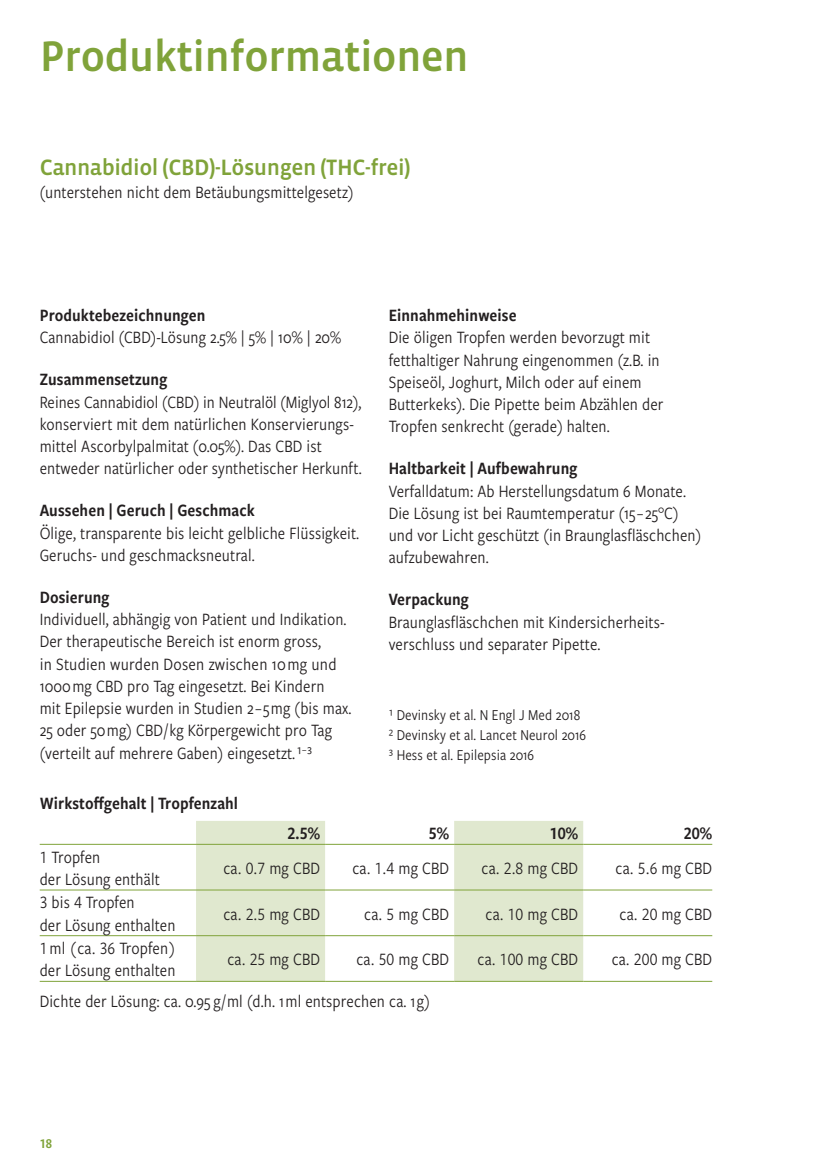
<style>
.page{position:relative;width:819px;height:1166px;background:#fff}
.page>*{position:absolute;margin:0;border:0;box-sizing:border-box;transform-origin:0 0}
.t1{font:500 43.75px "Vista Sans OTCE";letter-spacing:-.02em;color:#80a33a}
.t2{font:500 22.75px "Vista Sans OTCE";letter-spacing:-.02em;color:#80a33a}
.t3{font:18.03px/22.2px "Freight Sans Cnd Pro";letter-spacing:.005em;color:#231f20}
.t4{font:18.03px "Freight Sans Cnd Pro Semi";letter-spacing:.005em;color:#231f20}
.t5{font:15.75px/20.1px "Freight Sans Cnd Pro";letter-spacing:.005em;color:#231f20}
.t6{font:14px "Freight Sans Cnd Pro Semi";color:#80a33a}
</style>
<div class="page">
<svg style="left:196px;top:821px;width:387px;height:160px;fill:#e0e8cf"></svg>
<hr style="left:40px;top:844px;width:156px;height:1px;background:#80a33a">
<hr style="left:196px;top:844px;width:129px;height:1px;background:#80a33a">
<hr style="left:325px;top:844px;width:129px;height:1px;background:#80a33a">
<hr style="left:454px;top:844px;width:129px;height:1px;background:#80a33a">
<hr style="left:583px;top:844px;width:129px;height:1px;background:#80a33a">
<hr style="left:40px;top:890px;width:156px;height:1px;background:#80a33a">
<hr style="left:196px;top:890px;width:129px;height:1px;background:#80a33a">
<hr style="left:325px;top:890px;width:129px;height:1px;background:#80a33a">
<hr style="left:454px;top:890px;width:129px;height:1px;background:#80a33a">
<hr style="left:583px;top:890px;width:129px;height:1px;background:#80a33a">
<hr style="left:40px;top:935px;width:156px;height:1px;background:#80a33a">
<hr style="left:196px;top:935px;width:129px;height:1px;background:#80a33a">
<hr style="left:325px;top:935px;width:129px;height:1px;background:#80a33a">
<hr style="left:454px;top:935px;width:129px;height:1px;background:#80a33a">
<hr style="left:583px;top:935px;width:129px;height:1px;background:#80a33a">
<hr style="left:40px;top:981px;width:156px;height:1px;background:#80a33a">
<hr style="left:196px;top:981px;width:129px;height:1px;background:#80a33a">
<hr style="left:325px;top:981px;width:129px;height:1px;background:#80a33a">
<hr style="left:454px;top:981px;width:129px;height:1px;background:#80a33a">
<hr style="left:583px;top:981px;width:129px;height:1px;background:#80a33a">
<h1 class="t1" style="left:40px;top:31px;width:430px">Produktinformationen</h1>
<p class="t2" style="left:40px;top:155px;width:372px">Cannabidiol (CBD)-Lösungen (THC-frei)</p>
<p class="t3" style="left:40px;top:180px;width:315px">(unterstehen nicht dem Betäubungsmittelgesetz)</p>
<p class="t4" style="left:40px;top:303px;width:167px">Produktebezeichnungen</p>
<p class="t3" style="left:40px;top:326px;width:303px">Cannabidiol (CBD)-Lösung 2.5% | 5% | 10% | 20%</p>
<p class="t4" style="left:40px;top:367px;width:129px">Zusammensetzung</p>
<p class="t3" style="left:40px;top:390px;width:323px">Reines Cannabidiol (CBD) in Neutralöl (Miglyol 812), konserviert mit dem natürlichen Konservierungs&shy;mittel Ascorbylpalmitat (0.05%). Das CBD ist entweder natürlicher oder synthetischer Herkunft.</p>
<p class="t4" style="left:40px;top:498px;width:216px">Aussehen | Geruch | Geschmack</p>
<p class="t3" style="left:40px;top:521px;width:321px">Ölige, transparente bis leicht gelbliche Flüssigkeit.<br>Geruchs- und geschmacksneutral.</p>
<p class="t4" style="left:40px;top:585px;width:71px">Dosierung</p>
<p class="t3" style="left:40px;top:607px;width:313px">Individuell, abhängig von Patient und Indikation.<br>Der therapeutische Bereich ist enorm gross,<br>in Studien wurden Dosen zwischen 10 mg und 1000 mg CBD pro Tag eingesetzt. Bei Kindern<br>mit Epilepsie wurden in Studien 2 – 5 mg (bis max.<br>25 oder 50 mg) CBD / kg Körpergewicht pro Tag (verteilt auf mehrere Gaben) eingesetzt. ¹⁻³</p>
<p class="t4" style="left:40px;top:791px;width:200px">Wirkstoffgehalt | Tropfenzahl</p>
<p class="t4" style="left:388px;top:303px;width:129px">Einnahmehinweise</p>
<p class="t3" style="left:388px;top:326px;width:276px">Die öligen Tropfen werden bevorzugt mit fetthaltiger Nahrung eingenommen (z.B. in Speiseöl, Joghurt, Milch oder auf einem Butterkeks). Die Pipette beim Abzählen der Tropfen senkrecht (gerade) halten.</p>
<p class="t4" style="left:388px;top:456px;width:190px">Haltbarkeit | Aufbewahrung</p>
<p class="t3" style="left:388px;top:479px;width:314px">Verfalldatum: Ab Herstellungsdatum 6 Monate.<br>Die Lösung ist bei Raumtemperatur (15 – 25°C) und vor Licht geschützt (in Braunglasfläschchen) aufzubewahren.</p>
<p class="t4" style="left:388px;top:587px;width:82px">Verpackung</p>
<p class="t3" style="left:388px;top:610px;width:277px">Braunglasfläschchen mit Kindersicherheits&shy;verschluss und separater Pipette.</p>
<p class="t5" style="left:388px;top:704px;width:199px">¹ Devinsky et al. N Engl J Med 2018<br>² Devinsky et al. Lancet Neurol 2016<br>³ Hess et al. Epilepsia 2016</p>
<p class="t3" style="left:40px;top:845px;width:121px">1 Tropfen<br>der Lösung enthält</p>
<p class="t3" style="left:40px;top:891px;width:137px">3 bis 4 Tropfen<br>der Lösung enthalten</p>
<p class="t4" style="left:287px;top:821px;width:34px">2.5%</p>
<p class="t4" style="left:428px;top:821px;width:22px">5%</p>
<p class="t4" style="left:549px;top:821px;width:30px">10%</p>
<p class="t4" style="left:683px;top:821px;width:30px">20%</p>
<p class="t3" style="left:223px;top:856px;width:98px">ca. 0.7 mg CBD</p>
<p class="t3" style="left:352px;top:856px;width:98px">ca. 1.4 mg CBD</p>
<p class="t3" style="left:481px;top:856px;width:98px">ca. 2.8 mg CBD</p>
<p class="t3" style="left:615px;top:856px;width:98px">ca. 5.6 mg CBD</p>
<p class="t3" style="left:223px;top:902px;width:98px">ca. 2.5 mg CBD</p>
<p class="t3" style="left:364px;top:902px;width:86px">ca. 5 mg CBD</p>
<p class="t3" style="left:485px;top:902px;width:94px">ca. 10 mg CBD</p>
<p class="t3" style="left:619px;top:902px;width:94px">ca. 20 mg CBD</p>
<p class="t3" style="left:40px;top:936px;width:138px">1 ml (ca. 36 Tropfen) der Lösung enthalten</p>
<p class="t3" style="left:227px;top:947px;width:94px">ca. 25 mg CBD</p>
<p class="t3" style="left:356px;top:947px;width:94px">ca. 50 mg CBD</p>
<p class="t3" style="left:477px;top:947px;width:102px">ca. 100 mg CBD</p>
<p class="t3" style="left:611px;top:947px;width:102px">ca. 200 mg CBD</p>
<p class="t3" style="left:40px;top:989px;width:392px">Dichte der Lösung: ca. 0.95 g / ml (d.h. 1 ml entsprechen ca. 1 g)</p>
<p class="t6" style="left:40px;top:1134px;width:14px">18</p>
</div>
